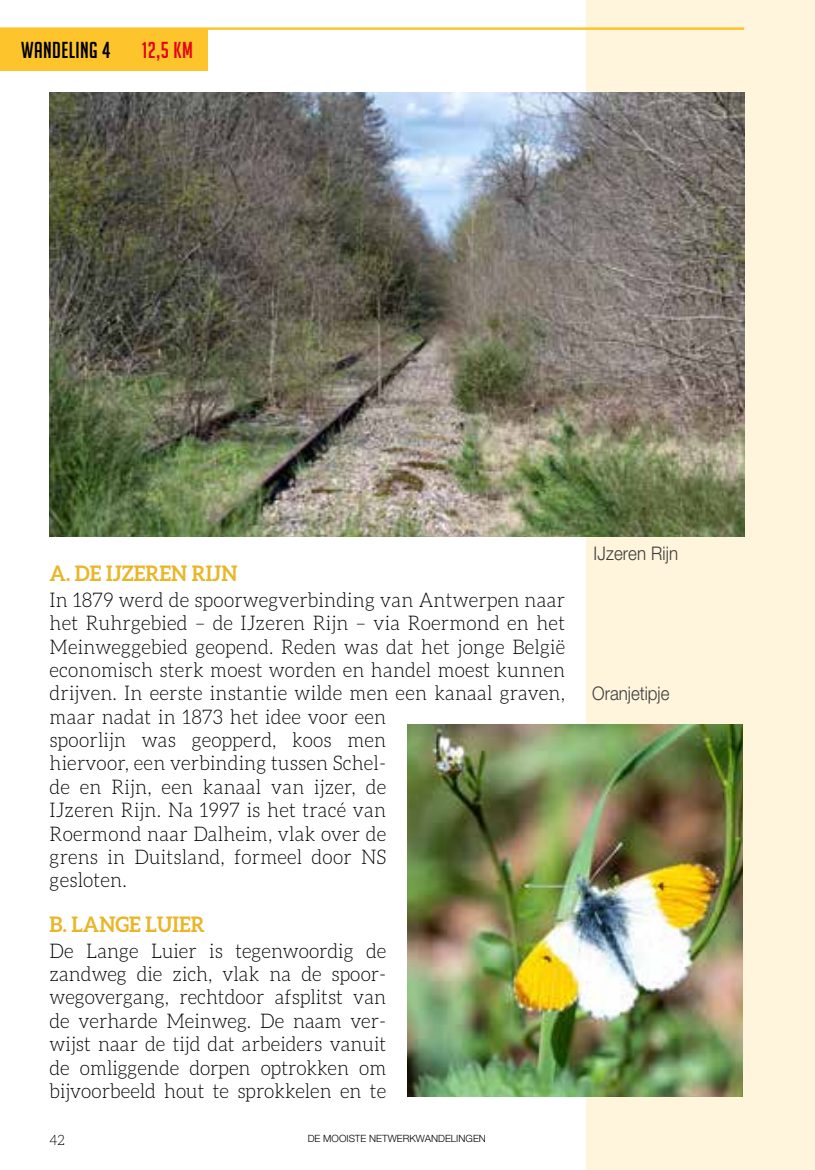
<style>
.page{position:relative;width:815px;height:1170px;background:#fff}
.page>*{position:absolute;margin:0;border:0;box-sizing:border-box;transform-origin:0 0}
.t1{font:22.5px "Big Noodle Titling";letter-spacing:.02em;color:#000}
.t2{font:22.5px "Big Noodle Titling";color:#e30413}
.t3{font:700 21.5px "Aleo";color:#e9b628;scale:.95 1}
.t4{font:300 20.25px/23.5px "Aleo";letter-spacing:.01em;color:#000;scale:.95 1}
.t5{font:300 18.75px "Helvetica Neue LT Std";color:#3c3c3b;scale:.9 1}
.t6{font:300 14.25px "Aleo";color:#000;scale:.95 1}
.t7{font:300 10px "Helvetica Neue LT Std";color:#000}
</style>
<div class="page">
<div style="left:586px;top:0;width:229px;height:1169px;background:#fff4dc"></div>
<img style="left:50px;top:92px;width:694px;height:444px">
<img style="left:407px;top:725px;width:336px;height:371px">
<hr style="left:0;top:27px;width:744px;height:3px;background:#fdc52b">
<div style="left:0;top:29px;width:207px;height:42px;background:#fdc52b"></div>
<p class="t1" style="left:21px;top:38px;width:91px">WANDELING 4</p>
<p class="t2" style="left:142px;top:38px;width:53px">12,5 KM</p>
<p class="t3" style="left:50px;top:560px;width:199px">A. DE IJZEREN RIJN</p>
<p class="t4" style="left:50px;top:587px;width:544px">In 1879 werd de spoorwegverbinding van Antwerpen naar het Ruhrgebied – de IJzeren Rijn – via Roermond en het Meinweggebied geopend. Reden was dat het jonge België economisch sterk moest worden en handel moest kunnen drijven. In eerste instantie wilde men een kanaal graven, maar nadat in 1873 het idee voor een<br>spoorlijn was geopperd, koos men<br>hiervoor, een verbinding tussen Schel-<br>de en Rijn, een kanaal van ijzer, de<br>IJzeren Rijn. Na 1997 is het tracé van<br>Roermond naar Dalheim, vlak over de<br>grens in Duitsland, formeel door NS<br>gesloten.</p>
<p class="t3" style="left:50px;top:911px;width:165px">B. LANGE LUIER</p>
<p class="t4" style="left:50px;top:938px;width:356px;text-align:justify">De Lange Luier is tegenwoordig de zandweg die zich, vlak na de spoor&shy;wegovergang, rechtdoor afsplitst van de verharde Meinweg. De naam ver&shy;wijst naar de tijd dat arbeiders vanuit de omliggende dorpen optrokken om bijvoorbeeld hout te sprokkelen en te</p>
<p class="t6" style="left:50px;top:1131px;width:18px">42</p>
<p class="t7" style="left:308px;top:1131px;width:180px">DE MOOISTE NETWERKWANDELINGEN</p>
<p class="t5" style="left:594px;top:541px;width:96px">IJzeren Rijn</p>
<p class="t5" style="left:592px;top:682px;width:87px">Oranjetipje</p>
</div>
